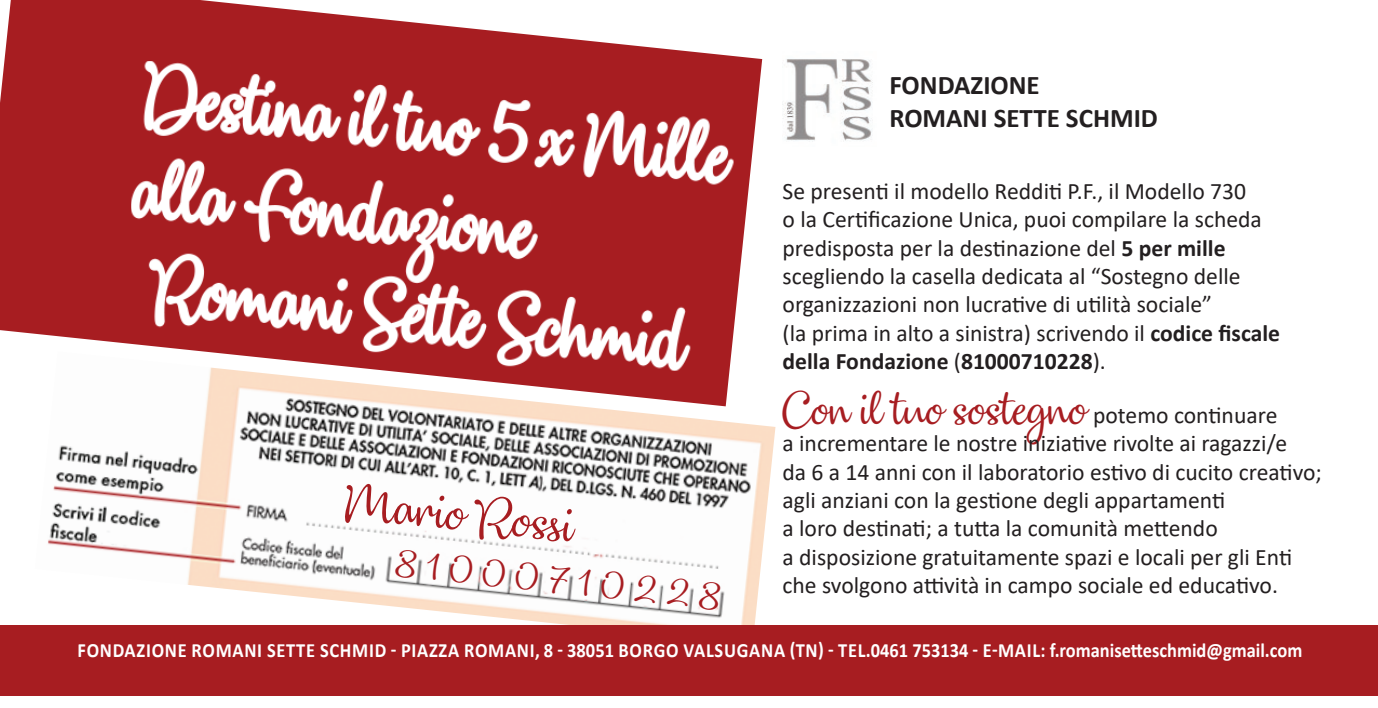
<style>
.page{position:relative;width:1378px;height:708px;background:#fff}
.page>*{position:absolute;margin:0;border:0;box-sizing:border-box;transform-origin:0 0}
.t1{font:49.5px "Dulcelin";color:#a71d21}
.t2{font:45px "Dulcelin";color:#a71d21}
.t3{font:36px "Dulcelin";color:#a71d21}
.t4{font:700 27px/32.4px "Calibri";color:#231f20}
.t5{font:23.62px/28.3px "Calibri";color:#231f20}
.t6{font:700 20.25px "Calibri";letter-spacing:.04em;color:#fff;scale:.91 1}
.s1{font-weight:700}
.s2{font-family:"Calibri";font-size:23.62px;color:#231f20}
</style>
<div class="page">
<img style="left:782px;top:59px;width:91px;height:83px">
<svg style="left:0;top:0;width:762px;height:344px;fill:#a71d21"></svg>
<img style="left:48px;top:371px;width:727px;height:254px">
<svg style="left:131px;top:61px;width:603px;height:310px;fill:#a71d21"></svg>
<div style="left:0;top:625px;width:1378px;height:70px;background:#a71d21"></div>
<p class="t4" style="left:889px;top:69px;width:270px">FONDAZIONE<br>ROMANI SETTE SCHMID</p>
<p class="t5" style="left:782px;top:176px;width:499px">Se presenti il modello Redditi P.F., il Modello 730<br>o la Certificazione Unica, puoi compilare la scheda predisposta per la destinazione del <span class="s1">5 per mille </span>scegliendo la casella dedicata al “Sostegno delle organizzazioni non lucrative di utilità sociale”<br>(la prima in alto a sinistra) scrivendo il <span class="s1">codice fiscale della Fondazione</span> (<span class="s1">81000710228</span>).</p>
<h2 class="t2" style="left:782px;top:381px;width:496px">Con il tuo sostegno <span class="s2">potemo continuare</span></h2>
<p class="t5" style="left:782px;top:429px;width:541px">a incrementare le nostre iniziative rivolte ai ragazzi/e<br>da 6 a 14 anni con il laboratorio estivo di cucito creativo; agli anziani con la gestione degli appartamenti<br>a loro destinati; a tutta la comunità mettendo<br>a disposizione gratuitamente spazi e locali per gli Enti che svolgono attività in campo sociale ed educativo.</p>
<h1 class="t1" style="left:349px;top:471px;width:232px;rotate:6deg">Mario Ross i</h1>
<h3 class="t3" style="left:398px;top:541px;width:327px;rotate:6deg">8 1 0 0 0 7 1 0 2 2 8</h3>
<p class="t6" style="left:78px;top:636px;width:1347px">FONDAZIONE ROMANI SETTE SCHMID - PIAZZA ROMANI, 8 - 38051 BORGO VALSUGANA (TN) - TEL.0461 753134 - E-MAIL: f.romanisetteschmid@gmail.com</p>
</div>
